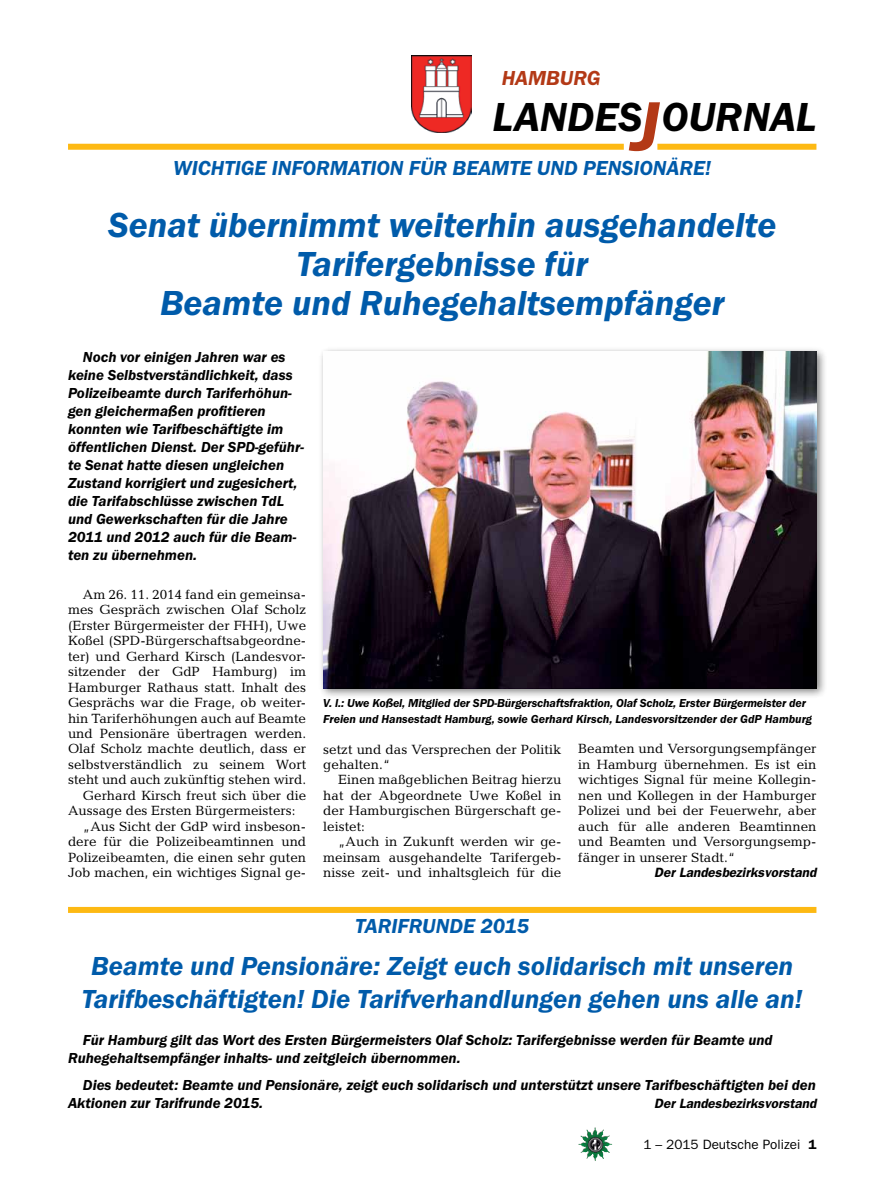
<style>
.page{position:relative;width:893px;height:1191px;background:#fff}
.page>*{position:absolute;margin:0;border:0;box-sizing:border-box;transform-origin:0 0}
.t1{font:italic 600 42px "Franklin Gothic Itc T";color:#000}
.t2{font:italic 600 36px/39px "Franklin Gothic Itc T";color:#005baa;text-align:center}
.t3{font:italic 600 27px/33px "Franklin Gothic Itc T";color:#005baa;text-align:center}
.t4{font:italic 600 21px "Franklin Gothic Itc T";color:#005baa}
.t5{font:italic 600 21px "Franklin Gothic Itc T";color:#b33916}
.t6{font:italic 600 15px/18px "Franklin Gothic Itc T";color:#000}
.t7{font:13.5px/15.5px "Candida";color:#000;text-align:justify}
.t8{font:italic 600 13.5px "Franklin Gothic";color:#000}
.t9{font:13.5px "Franklin Gothic";color:#000}
.t10{font:italic 600 12px/15.5px "Franklin Gothic Itc T";letter-spacing:-.01em;color:#000}
.s1{font-size:72px;color:#b33916}
.s2{font-weight:600}
</style>
<div class="page">
<img style="left:578px;top:1127px;width:17px;height:25px">
<img style="left:412px;top:55px;width:59px;height:77px">
<div style="left:657px;top:144px;width:159px;height:6px;background:#fdb913"></div>
<div style="left:68px;top:144px;width:556px;height:6px;background:#fdb913"></div>
<div style="left:318px;top:346px;width:510px;height:353px;background:#000;opacity:.5"></div>
<img style="left:323px;top:352px;width:493px;height:336px">
<div style="left:68px;top:907px;width:748px;height:6px;background:#fdb913"></div>
<h3 class="t5" style="left:502px;top:66px;width:101px">HAMBURG</h3>
<h1 class="t1" style="left:492px;top:93px;width:325px">LANDES<span class="s1">J</span>OURNAL</h1>
<h3 class="t4" style="left:173px;top:156px;width:145px">Wichtige Informa</h3>
<h3 class="t4" style="left:360px;top:156px;width:122px">tion für Beam</h3>
<h3 class="t4" style="left:509px;top:156px;width:42px">te und</h3>
<h3 class="t4" style="left:583px;top:156px;width:130px">Pensionäre!</h3>
<h2 class="t2" style="left:108px;top:204px;width:670px">Senat übernimmt weiterhin ausgehandelte<br>Tarifergebnisse für<br>Beamte und Ruhegehaltsempfänger</h2>
<p class="t6" style="left:68px;top:347px;width:238px;text-indent:15px">Noch vor einigen Jahren war es keine Selbstverständlichkeit, dass Polizeibeamte durch Tariferhöhun&shy;gen gleichermaßen profitieren konnten wie Tarifbeschäftigte im öffentlichen Dienst. Der SPD-geführ&shy;te Senat hatte diesen ungleichen Zustand korrigiert und zugesichert, die Tarifabschlüsse zwischen TdL und Gewerkschaften für die Jahre 2011 und 2012 auch für die Beam&shy;ten zu übernehmen.</p>
<p class="t7" style="left:83px;top:586px;width:225px">Am 26. 11. 2014 fand ein gemeinsa-</p>
<p class="t7" style="left:68px;top:602px;width:240px">mes Gespräch zwischen Olaf Scholz</p>
<p class="t7" style="left:68px;top:617px;width:240px">(Erster Bürgermeister der FHH), Uwe</p>
<p class="t7" style="left:68px;top:633px;width:240px">Koßel (SPD-Bürgerschaftsabgeordne-</p>
<p class="t7" style="left:68px;top:648px;width:240px">ter) und Gerhard Kirsch (Landesvor-</p>
<p class="t7" style="left:68px;top:664px;width:240px">sitzender der GdP Hamburg) im</p>
<p class="t7" style="left:68px;top:679px;width:240px">Hamburger Rathaus statt. Inhalt des</p>
<p class="t7" style="left:68px;top:695px;width:240px">Gesprächs war die Frage, ob weiter-</p>
<p class="t7" style="left:68px;top:710px;width:240px">hin Tariferhöhungen auch auf Beamte</p>
<p class="t7" style="left:68px;top:725px;width:240px">und Pensionäre übertragen werden.</p>
<p class="t7" style="left:68px;top:741px;width:240px">Olaf Scholz machte deutlich, dass er</p>
<p class="t7" style="left:68px;top:756px;width:240px">selbstverständlich zu seinem Wort</p>
<p class="t7" style="left:68px;top:772px;width:240px">steht und auch zukünftig stehen wird.</p>
<p class="t7" style="left:83px;top:787px;width:225px">Gerhard Kirsch freut sich über die</p>
<p class="t7" style="left:68px;top:803px;width:229px">Aussage des Ersten Bürgermeisters:</p>
<p class="t7" style="left:83px;top:818px;width:225px">„Aus Sicht der GdP wird insbeson-</p>
<p class="t7" style="left:68px;top:834px;width:240px">dere für die Polizeibeamtinnen und</p>
<p class="t7" style="left:68px;top:849px;width:240px">Polizeibeamten, die einen sehr guten</p>
<p class="t7" style="left:68px;top:864px;width:240px">Job machen, ein wichtiges Signal ge-</p>
<p class="t10" style="left:323px;top:695px;width:490px">V. l.: Uwe Koßel, Mitglied der SPD-Bürgerschaftsfraktion, Olaf Scholz, Erster Bürgermeister der<br>Freien und Hansestadt Hamburg, sowie Gerhard Kirsch, Landesvorsitzender der GdP Hamburg</p>
<p class="t7" style="left:323px;top:741px;width:240px">setzt und das Versprechen der Politik gehalten.“</p>
<p class="t7" style="left:323px;top:772px;width:240px;text-indent:15px">Einen maßgeblichen Beitrag hierzu hat der Abgeordnete Uwe Koßel in der Hamburgischen Bürgerschaft ge&shy;leistet:</p>
<p class="t7" style="left:323px;top:834px;width:240px;text-indent:15px">„Auch in Zukunft werden wir ge&shy;meinsam ausgehandelte Tarifergeb&shy;nisse zeit- und inhaltsgleich für die</p>
<p class="t7" style="left:578px;top:741px;width:240px">Beamten und Versorgungsempfänger in Hamburg übernehmen. Es ist ein wichtiges Signal für meine Kollegin&shy;nen und Kollegen in der Hamburger Polizei und bei der Feuerwehr, aber auch für alle anderen Beamtinnen und Beamten und Versorgungsemp&shy;fänger in unserer Stadt.“</p>
<p class="t8" style="left:654px;top:864px;width:164px">Der Landesbezirksvorstand</p>
<h3 class="t4" style="left:355px;top:913px;width:68px">Tarifrunde</h3>
<h3 class="t4" style="left:480px;top:913px;width:50px">2015</h3>
<h3 class="t3" style="left:82px;top:948px;width:722px">Beamte und Pensionäre: Zeigt euch solidarisch mit unseren<br>Tarifbeschäftigten! Die Tarifverhandlungen gehen uns alle an!</h3>
<p class="t6" style="left:68px;top:1031px;width:706px;text-indent:15px">Für Hamburg gilt das Wort des Ersten Bürgermeisters Olaf Scholz: Tarifergebnisse werden für Beamte und<br>Ruhegehaltsempfänger inhalts- und zeitgleich übernommen.</p>
<p class="t6" style="left:68px;top:1075px;width:749px;text-indent:15px">Dies bedeutet: Beamte und Pensionäre, zeigt euch solidarisch und unterstützt unsere Tarifbeschäftigten bei den<br>Aktionen zur Tarifrunde 2015.</p>
<p class="t8" style="left:654px;top:1095px;width:164px">Der Landesbezirksvorstand</p>
<p class="t9" style="left:643px;top:1136px;width:175px">1 – 2015 Deutsche Polizei <span class="s2">1</span></p>
</div>
